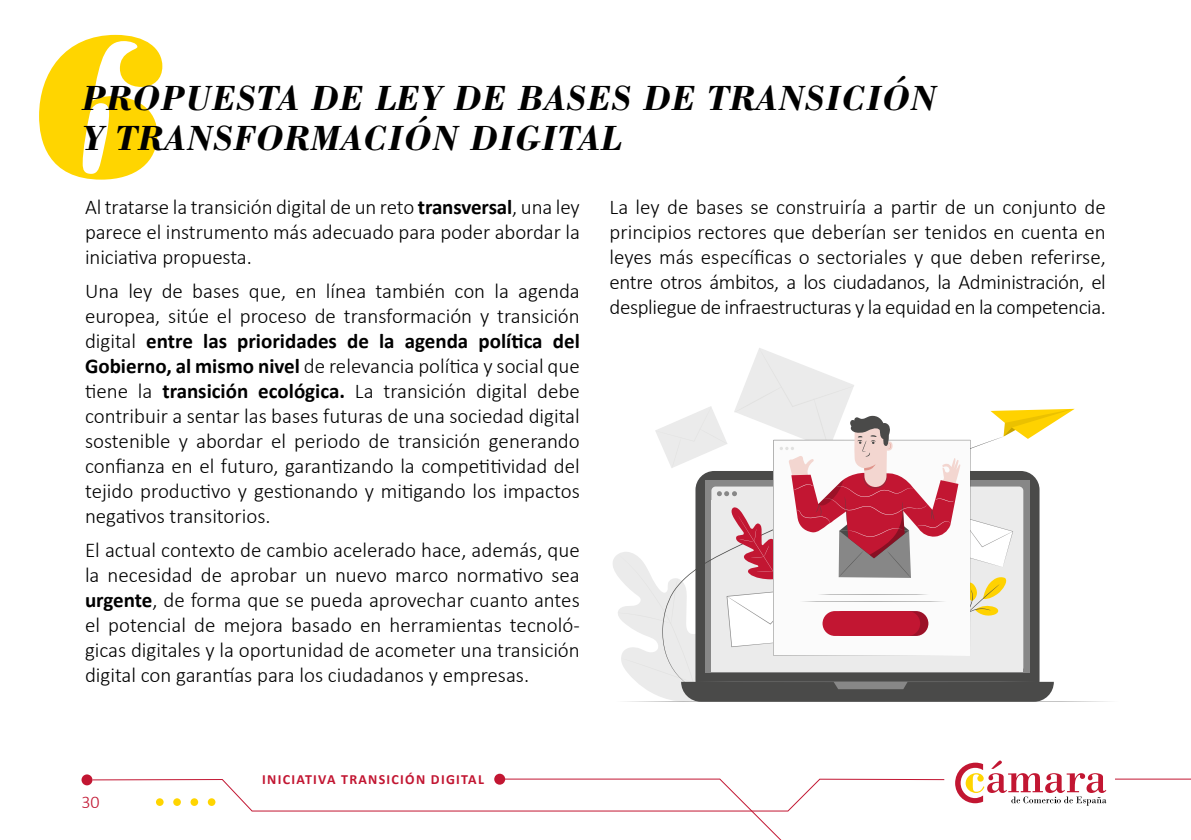
<style>
.page{position:relative;width:1191px;height:840px;background:#fff}
.page>*{position:absolute;margin:0;border:0;box-sizing:border-box;transform-origin:0 0}
.t1{font:italic 200px "Bodoni Std Poster";color:#ffd500}
.t2{font:italic 700 36px/40px "Bodoni Std";letter-spacing:.01em;color:#000}
.t3{font:300 21px/25px "Calibri";letter-spacing:-.005em;color:#000;text-align:justify}
.t4{font:300 18px "Calibri";color:#c21632}
.t5{font:700 14px "Calibri";letter-spacing:.09em;color:#c21632}
.s1{font-weight:700}
</style>
<div class="page">
<svg style="left:955px;top:760px;width:151px;height:45px"></svg>
<div style="left:81px;top:774px;width:11px;height:11px;background:#c21632;border-radius:50%"></div>
<svg style="left:494px;top:773px;width:11px;height:11px"></svg>
<svg style="left:92px;top:778px;width:853px;height:61px"></svg>
<svg style="left:156px;top:797px;width:8px;height:8px"></svg>
<svg style="left:173px;top:797px;width:8px;height:8px"></svg>
<svg style="left:190px;top:797px;width:8px;height:8px"></svg>
<svg style="left:208px;top:797px;width:7px;height:8px"></svg>
<svg style="left:1115px;top:778px;width:76px;height:2px"></svg>
<svg style="left:613px;top:348px;width:495px;height:354px"></svg>
<h1 class="t1" style="left:34px;top:-13px;width:135px">6</h1>
<h2 class="t2" style="left:82px;top:78px;width:856px">PROPUESTA DE LEY DE BASES DE TRANSICIÓN<br>Y TRANSFORMACIÓN DIGITAL</h2>
<p class="t3" style="left:85px;top:194px;width:496px">Al tratarse la transición digital de un reto <span class="s1">transversal</span>, una ley parece el instrumento más adecuado para poder abordar la iniciativa propuesta.</p>
<p class="t3" style="left:85px;top:278px;width:496px">Una ley de bases que, en línea también con la agenda europea, sitúe el proceso de transformación y transición digital <span class="s1">entre las prioridades de la agenda política del Gobierno, al mismo nivel</span> de relevancia política y social que tiene la <span class="s1">transición ecológica.</span> La transición digital debe contribuir a sentar las bases futuras de una sociedad digital sostenible y abordar el periodo de transición generando confianza en el futuro, garantizando la competitividad del tejido productivo y gestionando y mitigando los impactos negativos transitorios.</p>
<p class="t3" style="left:85px;top:536px;width:496px">El actual contexto de cambio acelerado hace, además, que la necesidad de aprobar un nuevo marco normativo sea <span class="s1">urgente</span>, de forma que se pueda aprovechar cuanto antes el potencial de mejora basado en herramientas tecnoló&shy;gicas digitales y la oportunidad de acometer una transición digital con garantías para los ciudadanos y empresas.</p>
<p class="t3" style="left:609px;top:195px;width:498px">La ley de bases se construiría a partir de un conjunto de principios rectores que deberían ser tenidos en cuenta en leyes más específicas o sectoriales y que deben referirse, entre otros ámbitos, a los ciudadanos, la Administración, el despliegue de infraestructuras y la equidad en la competencia.</p>
<p class="t4" style="left:81px;top:790px;width:20px">30</p>
<p class="t5" style="left:262px;top:769px;width:223px">INICIATIVA TRANSICIÓN DIGITAL</p>
</div>
